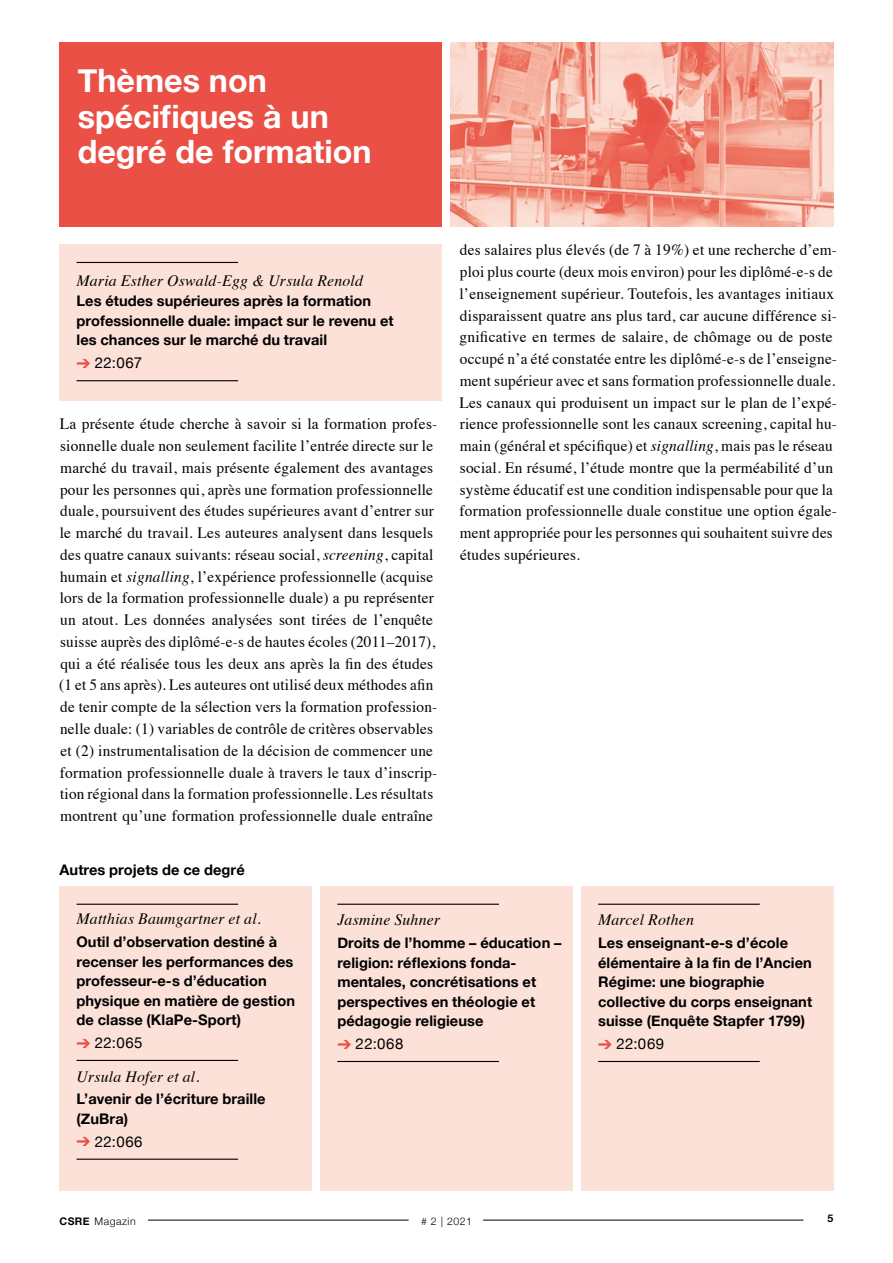
<style>
.page{position:relative;width:893px;height:1263px;background:#fff}
.page>*{position:absolute;margin:0;border:0;box-sizing:border-box;transform-origin:0 0}
.t1{font:700 32.25px/35.4px "Helvetica Neue";color:#fff}
.t2{font:15.75px/21.8px "Times";letter-spacing:.015em;color:#000}
.t3{font:italic 15.75px "Times";letter-spacing:.015em;color:#000}
.t4{font:15px "Helvetica Neue";letter-spacing:.035em;color:#000}
.t5{font:700 14.7px/19.5px "Helvetica Neue";letter-spacing:.005em;color:#000}
.t6{font:300 10.5px "Helvetica Neue";letter-spacing:.05em;color:#000}
.t7{font:700 10.5px "Helvetica Neue";color:#000}
.s1{color:#ea5045}
.s2{font-style:italic}
.s3{font-weight:700}
</style>
<div class="page">
<div style="left:60px;top:43px;width:382px;height:184px;background:#ea5045"></div>
<hr style="left:148px;top:1220px;width:261px;height:1px;background:#000">
<hr style="left:483px;top:1220px;width:320px;height:1px;background:#000">
<div style="left:60px;top:244px;width:382px;height:157px;background:#fce1d8"></div>
<hr style="left:77px;top:262px;width:161px;height:1px;background:#000">
<hr style="left:77px;top:380px;width:161px;height:1px;background:#000">
<img style="left:451px;top:43px;width:382px;height:184px">
<div style="left:320px;top:886px;width:253px;height:305px;background:#fce1d8"></div>
<hr style="left:337px;top:904px;width:162px;height:1px;background:#000">
<hr style="left:337px;top:1061px;width:162px;height:1px;background:#000">
<div style="left:581px;top:886px;width:252px;height:305px;background:#fce1d8"></div>
<hr style="left:598px;top:904px;width:162px;height:1px;background:#000">
<hr style="left:598px;top:1061px;width:162px;height:1px;background:#000">
<div style="left:60px;top:886px;width:252px;height:305px;background:#fce1d8"></div>
<hr style="left:77px;top:904px;width:161px;height:1px;background:#000">
<hr style="left:77px;top:1060px;width:161px;height:1px;background:#000">
<hr style="left:77px;top:1158px;width:161px;height:2px;background:#000">
<h1 class="t1" style="left:78px;top:62px;width:295px">Thèmes non spécifiques à un degré de formation</h1>
<p class="t3" style="left:77px;top:267px;width:288px">Maria Esther Oswald-Egg &amp; Ursula Renold</p>
<p class="t5" style="left:77px;top:291px;width:319px">Les études supérieures après la formation professionnelle duale: impact sur le revenu et les chances sur le marché du travail</p>
<p class="t4" style="left:77px;top:352px;width:67px"><span class="s1">➔</span> 22:067</p>
<p class="t2" style="left:59px;top:412px;width:380px">La présente étude cherche à savoir si la formation profes&shy;sionnelle duale non seulement facilite l’entrée directe sur le marché du travail, mais présente également des avantages pour les personnes qui, après une formation professionnelle duale, poursuivent des études supérieures avant d’entrer sur le marché du travail. Les auteures analysent dans lesquels des quatre canaux suivants: réseau social, <span class="s2">screening</span>, capital humain et <span class="s2">signalling</span>, l’expérience professionnelle (acquise lors de la formation professionnelle duale) a pu représenter un atout. Les données analysées sont tirées de l’enquête suisse auprès des diplômé-e-s de hautes écoles (2011–2017), qui a été réalisée tous les deux ans après la fin des études (1 et 5 ans après). Les auteures ont utilisé deux méthodes afin de tenir compte de la sélection vers la formation profession&shy;nelle duale: (1) variables de contrôle de critères observables et (2) instrumentalisation de la décision de commencer une formation professionnelle duale à travers le taux d’inscrip&shy;tion régional dans la formation professionnelle. Les résultats montrent qu’une formation professionnelle duale entraîne</p>
<p class="t5" style="left:60px;top:860px;width:187px">Autres projets de ce degré</p>
<p class="t2" style="left:459px;top:238px;width:379px">des salaires plus élevés (de 7 à 19%) et une recherche d’em&shy;ploi plus courte (deux mois environ) pour les diplômé-e-s de l’enseignement supérieur. Toutefois, les avantages initiaux disparaissent quatre ans plus tard, car aucune différence si&shy;gnificative en termes de salaire, de chômage ou de poste occupé n’a été constatée entre les diplômé-e-s de l’enseigne&shy;ment supérieur avec et sans formation professionnelle duale.<br>Les canaux qui produisent un impact sur le plan de l’expé&shy;rience professionnelle sont les canaux screening, capital hu&shy;main (général et spécifique) et <span class="s2">signalling</span>, mais pas le réseau social. En résumé, l’étude montre que la perméabilité d’un système éducatif est une condition indispensable pour que la formation professionnelle duale constitue une option égale&shy;ment appropriée pour les personnes qui souhaitent suivre des études supérieures.</p>
<p class="t3" style="left:77px;top:905px;width:186px">Matthias Baumgartner et al.</p>
<p class="t5" style="left:77px;top:932px;width:220px">Outil d’observation destiné à recenser les performances des professeur-e-s d’éducation physique en matière de gestion de classe (KlaPe-Sport)</p>
<p class="t4" style="left:77px;top:1032px;width:68px"><span class="s1">➔</span> 22:065</p>
<p class="t3" style="left:77px;top:1062px;width:124px">Ursula Hofer et al.</p>
<p class="t5" style="left:77px;top:1089px;width:191px">L’avenir de l’écriture braille (ZuBra)</p>
<p class="t4" style="left:77px;top:1130px;width:68px"><span class="s1">➔</span> 22:066</p>
<p class="t3" style="left:337px;top:906px;width:104px">Jasmine Suhner</p>
<p class="t5" style="left:337px;top:933px;width:226px">Droits de l’homme – éducation – religion: réflexions fonda&shy;mentales, concrétisations et perspectives en théologie et pédagogie religieuse</p>
<p class="t4" style="left:337px;top:1033px;width:68px"><span class="s1">➔</span> 22:068</p>
<p class="t3" style="left:598px;top:906px;width:97px">Marcel Rothen</p>
<p class="t5" style="left:598px;top:933px;width:216px">Les enseignant-e-s d’école élémentaire à la fin de l’Ancien<br>Régime: une biographie collective du corps enseignant suisse (Enquête Stapfer 1799)</p>
<p class="t4" style="left:598px;top:1033px;width:68px"><span class="s1">➔</span> 22:069</p>
<p class="t6" style="left:60px;top:1215px;width:78px"><span class="s3">CSRE</span> Magazin</p>
<p class="t6" style="left:421px;top:1215px;width:52px"># 2 | 2021</p>
<p class="t7" style="left:828px;top:1211px;width:7px">5</p>
</div>
